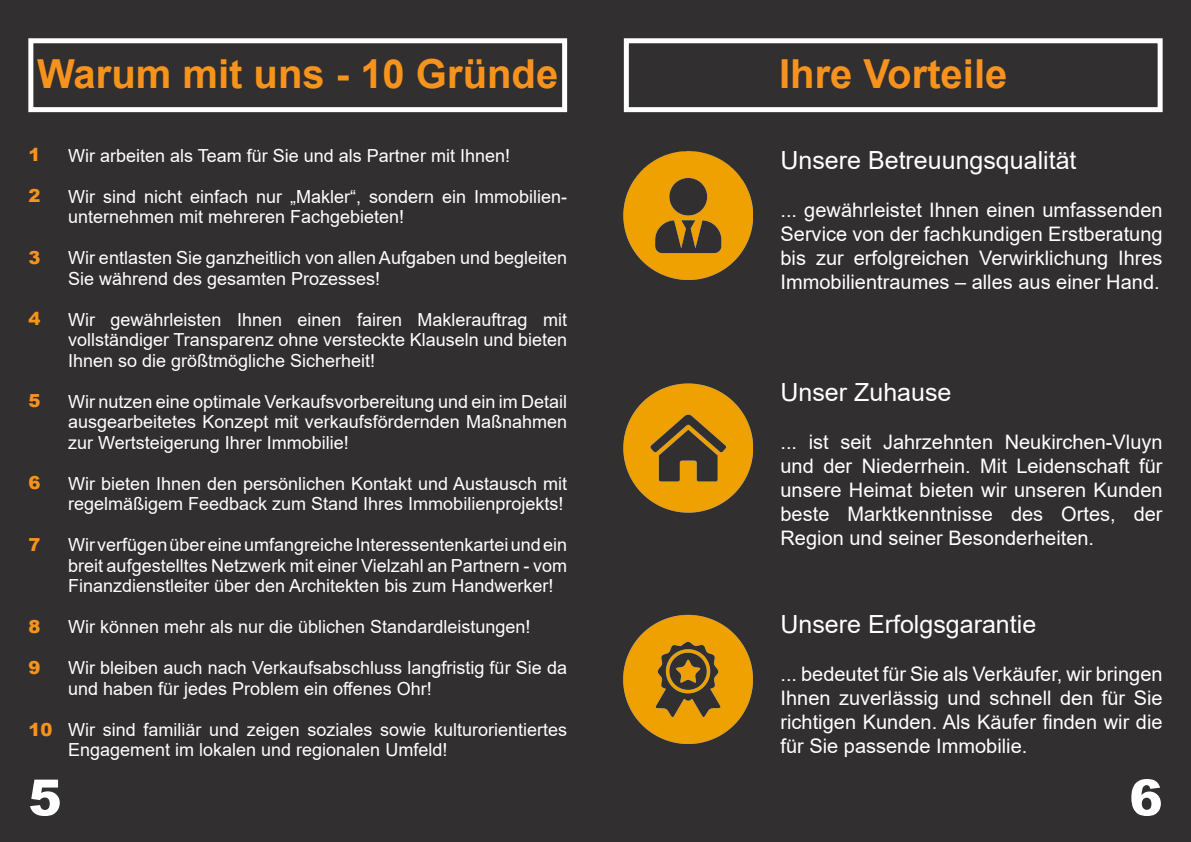
<style>
.page{position:relative;width:1191px;height:842px;background:#fff}
.page>*{position:absolute;margin:0;border:0;box-sizing:border-box;transform-origin:0 0}
.t1{font:900 50px "Arial";color:#fff}
.t2{font:700 40px "Arial";color:#f7931d}
.t3{font:25px "Arial";color:#fff}
.t4{font:20px/24px "Arial";color:#fff;text-align:justify}
.t5{font:18px/20.5px "Arial";color:#fff}
.t6{font:900 18px "Arial";color:#f7931d}
</style>
<div class="page">
<div style="left:595px;top:0;width:596px;height:842px;background:#312f30"></div>
<div style="left:0;top:0;width:595px;height:842px;background:#312f30"></div>
<div style="left:28px;top:38px;width:539px;height:74px;border:5px solid #fff"></div>
<div style="left:624px;top:38px;width:538px;height:74px;border:5px solid #fff"></div>
<img style="left:624px;top:151px;width:128px;height:129px">
<img style="left:624px;top:383px;width:128px;height:129px">
<img style="left:624px;top:614px;width:128px;height:129px">
<p class="t2" style="left:37px;top:46px;width:522px">Warum mit uns - 10 Gründe</p>
<p class="t2" style="left:779px;top:46px;width:230px">Ihre Vorteile</p>
<p class="t6" style="left:28px;top:142px;width:14px">1</p>
<p class="t6" style="left:28px;top:183px;width:14px">2</p>
<p class="t6" style="left:28px;top:244px;width:14px">3</p>
<p class="t6" style="left:28px;top:306px;width:14px">4</p>
<p class="t6" style="left:28px;top:388px;width:14px">5</p>
<p class="t6" style="left:28px;top:470px;width:14px">6</p>
<p class="t6" style="left:28px;top:531px;width:14px">7</p>
<p class="t6" style="left:28px;top:613px;width:14px">8</p>
<p class="t6" style="left:28px;top:654px;width:14px">9</p>
<p class="t6" style="left:28px;top:716px;width:26px">10</p>
<p class="t5" style="left:68px;top:145px;width:443px">Wir arbeiten als Team für Sie und als Partner mit Ihnen!</p>
<p class="t5" style="left:68px;top:186px;width:500px">Wir sind nicht einfach nur „Makler“, sondern ein Immobilien&shy;unternehmen mit mehreren Fachgebieten!</p>
<p class="t5" style="left:68px;top:247px;width:500px">Wir entlasten Sie ganzheitlich von allen Aufgaben und begleiten<br>Sie während des gesamten Prozesses!</p>
<p class="t5" style="left:68px;top:309px;width:500px;text-align:justify">Wir gewährleisten Ihnen einen fairen Maklerauftrag mit vollständiger Transparenz ohne versteckte Klauseln und bieten Ihnen so die größtmögliche Sicherheit!</p>
<p class="t5" style="left:68px;top:391px;width:500px;text-align:justify">Wir nutzen eine optimale Verkaufsvorbereitung und ein im Detail ausgearbeitetes Konzept mit verkaufsfördernden Maßnahmen zur Wertsteigerung Ihrer Immobilie!</p>
<p class="t5" style="left:68px;top:473px;width:500px">Wir bieten Ihnen den persönlichen Kontakt und Austausch mit regelmäßigem Feedback zum Stand Ihres Immobilienprojekts!</p>
<p class="t5" style="left:68px;top:534px;width:500px;text-align:justify">Wir verfügen über eine umfangreiche Interessentenkartei und ein breit aufgestelltes Netzwerk mit einer Vielzahl an Partnern - vom Finanzdienstleiter über den Architekten bis zum Handwerker!</p>
<p class="t5" style="left:68px;top:616px;width:464px">Wir können mehr als nur die üblichen Standardleistungen!</p>
<p class="t5" style="left:68px;top:657px;width:500px">Wir bleiben auch nach Verkaufsabschluss langfristig für Sie da und haben für jedes Problem ein offenes Ohr!</p>
<p class="t5" style="left:68px;top:719px;width:500px">Wir sind familiär und zeigen soziales sowie kulturorientiertes<br>Engagement im lokalen und regionalen Umfeld!</p>
<p class="t3" style="left:780px;top:143px;width:297px">Unsere Betreuungsqualität</p>
<p class="t4" style="left:780px;top:197px;width:383px">... gewährleistet Ihnen einen umfassenden Service von der fachkundigen Erstberatung bis zur erfolgreichen Verwirklichung Ihres Immobilientraumes – alles aus einer Hand.</p>
<p class="t3" style="left:780px;top:375px;width:172px">Unser Zuhause</p>
<p class="t4" style="left:780px;top:430px;width:383px">... ist seit Jahrzehnten Neukirchen-Vluyn und der Niederrhein. Mit Leidenschaft für unsere Heimat bieten wir unseren Kunden beste Marktkenntnisse des Ortes, der Region und seiner Besonderheiten.</p>
<p class="t3" style="left:780px;top:606px;width:257px">Unsere Erfolgsgarantie</p>
<p class="t4" style="left:780px;top:661px;width:383px">... bedeutet fü r Sie als Verkäufer, wir bringen Ihnen zuverlässig und schnell den fü r Sie richtigen Kunden. Als Käufer finden wir die fü r Sie passende Immobilie.</p>
<p class="t1" style="left:28px;top:761px;width:35px">5</p>
<p class="t1" style="left:1129px;top:761px;width:35px">6</p>
</div>
